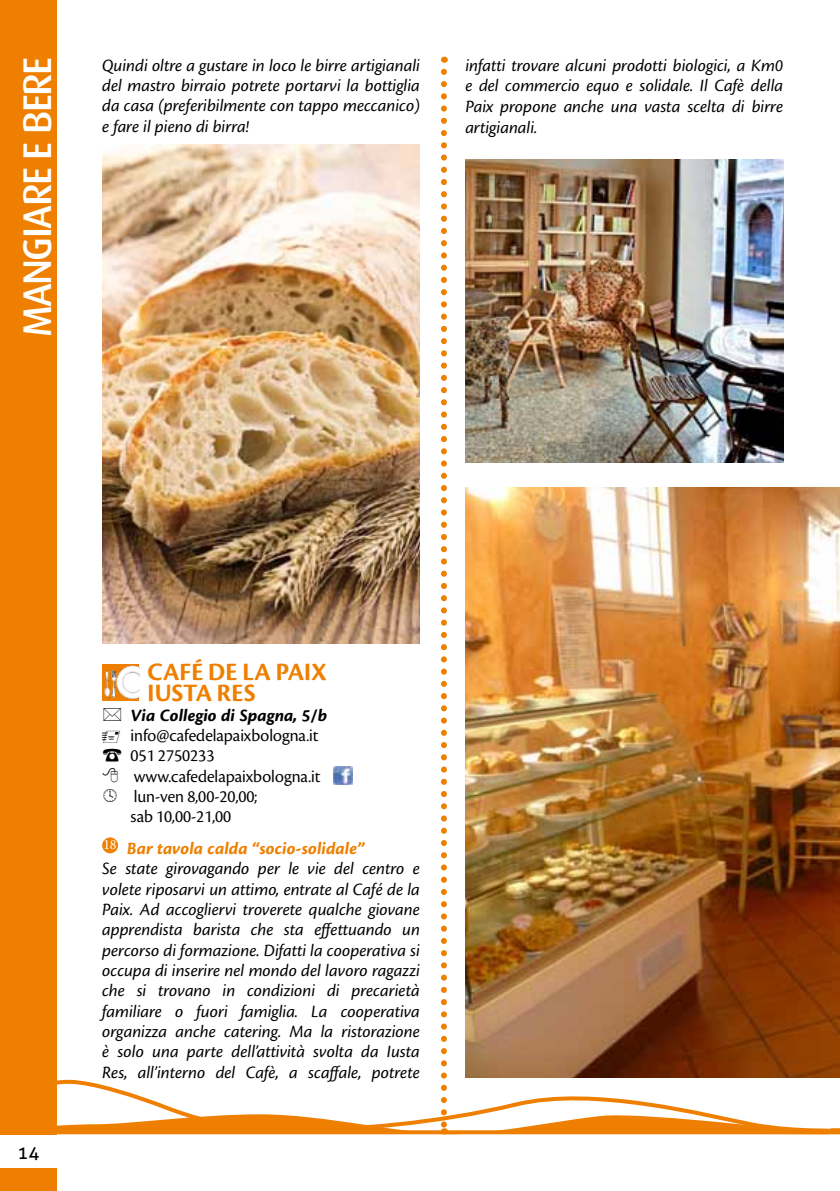
<style>
.page{position:relative;width:840px;height:1191px;background:#fff}
.page>*{position:absolute;margin:0;border:0;box-sizing:border-box;transform-origin:0 0}
.t1{font:500 40px "Dax";letter-spacing:-.04em;color:#fff}
.t2{font:26px/20.4px "Cronos Pro Bold Disp";letter-spacing:.005em;color:#ee7f00}
.t3{font:italic 18px/20.4px "Cronos Pro";letter-spacing:-.005em;color:#000;text-align:justify}
.t4{font:18px/20.4px "Cronos Pro Disp";color:#000}
.t5{font:18px "Cronos Pro Bold Capt It";color:#ee7f00}
.t6{font:18px "Cronos Pro Bold Capt It";color:#000}
.t7{font:18px "Aller";color:#000}
</style>
<div class="page">
<div style="left:0;top:0;width:57px;height:1134px;background:#ee7f00"></div>
<div style="left:0;top:1168px;width:57px;height:23px;background:#ee7f00"></div>
<img style="left:0;top:72px;width:839px;height:1063px">
<h1 class="t1" style="left:15px;top:337px;width:282px;rotate:-90deg">mangiare e bere</h1>
<p class="t3" style="left:102px;top:55px;width:319px">Quindi oltre a gustare in loco le birre artigianali del mastro birraio potrete portarvi la bottiglia da casa (preferibilmente con tappo meccanico) e fare il pieno di birra!</p>
<p class="t3" style="left:465px;top:55px;width:319px">infatti trovare alcuni prodotti biologici, a Km0 e del commercio equo e solidale. Il Cafè della Paix propone anche una vasta scelta di birre artigianali.</p>
<p class="t7" style="left:18px;top:1141px;width:23px">14</p>
<h2 class="t2" style="left:139px;top:662px;width:177px;text-indent:8px">CAFÉ DE LA PAIX<br>I USTA RES</h2>
<p class="t6" style="left:130px;top:705px;width:198px">Via Collegio di Spagna, 5/b</p>
<p class="t4" style="left:102px;top:725px;width:218px;text-indent:28px">info@cafedelapaixbologna.it ☎ 051 2750233</p>
<p class="t4" style="left:130px;top:766px;width:191px">www.cafedelapaixbologna.it lun-ven 8,00-20,00;<br>sab 10,00-21,00</p>
<p class="t5" style="left:103px;top:838px;width:263px"><sup>18</sup> Bar tavola calda “socio-solidale”</p>
<p class="t3" style="left:102px;top:858px;width:319px">Se state girovagando per le vie del centro e volete riposarvi un attimo, entrate al Café de la Paix. Ad accogliervi troverete qualche giovane apprendista barista che sta effettuando un percorso di formazione. Difatti la cooperativa si occupa di inserire nel mondo del lavoro ragazzi che si trovano in condizioni di precarietà familiare o fuori famiglia. La cooperativa organizza anche catering. Ma la ristorazione è solo una parte dell’attività svolta da Iusta Res, all’interno del Cafè, a scaffale, potrete</p>
</div>
